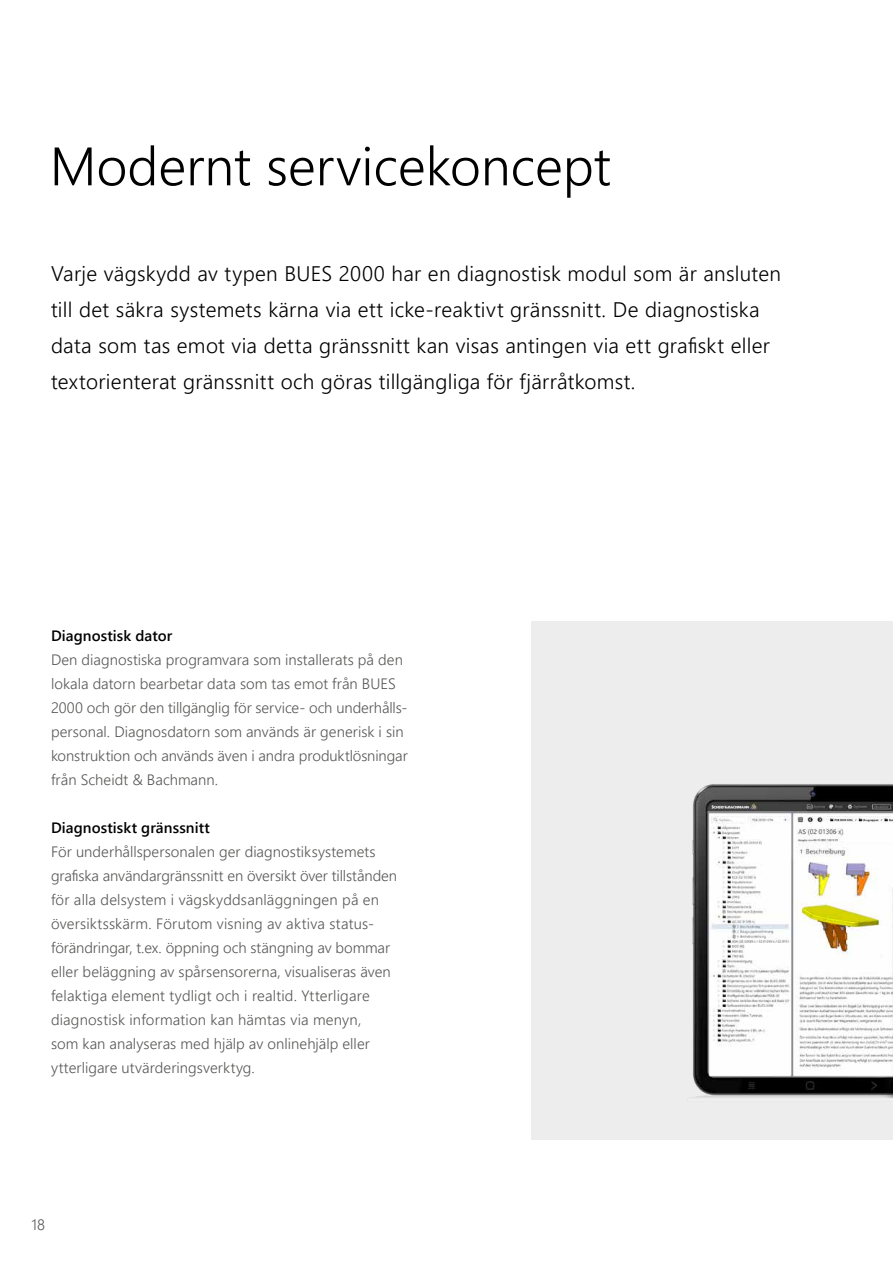
<style>
.page{position:relative;width:893px;height:1263px;background:#fff}
.page>*{position:absolute;margin:0;border:0;box-sizing:border-box;transform-origin:0 0}
.t1{font:300 54px "Segoe UI";color:#000}
.t2{font:300 21px/36px "Segoe UI";letter-spacing:.015em;color:#000}
.t3{font:300 15px/24px "Segoe UI";letter-spacing:.005em;color:#575756}
.t4{font:600 15px "Segoe UI";letter-spacing:.005em;color:#000}
</style>
<div class="page">
<div style="left:531px;top:621px;width:362px;height:519px;background:#ededed"></div>
<img style="left:692px;top:784px;width:201px;height:314px">
<h1 class="t1" style="left:50px;top:115px;width:563px">Modernt servicekoncept</h1>
<p class="t2" style="left:51px;top:254px;width:732px">Varje vägskydd av typen BUES 2000 har en diagnostisk modul som är ansluten till det säkra systemets kärna via ett icke-reaktivt gränssnitt. De diagnostiska data som tas emot via detta gränssnitt kan visas antingen via ett grafiskt eller textorienterat gränssnitt och göras tillgängliga för fjärråtkomst.</p>
<p class="t4" style="left:51px;top:622px;width:123px">Diagnostisk dator</p>
<p class="t3" style="left:51px;top:647px;width:358px">Den diagnostiska programvara som installerats på den lokala datorn bearbetar data som tas emot från BUES 2000 och gör den tillgänglig för service- och underhålls&shy;personal. Diagnosdatorn som används är generisk i sin konstruktion och används även i andra produktlösningar från Scheidt &amp; Bachmann.</p>
<p class="t4" style="left:51px;top:814px;width:160px">Diagnostiskt gränssnitt</p>
<p class="t3" style="left:51px;top:839px;width:348px">För underhållspersonalen ger diagnostiksystemets grafiska användargränssnitt en översikt över tillstånden för alla delsystem i vägskyddsanläggningen på en översiktsskärm. Förutom visning av aktiva status&shy;förändringar, t.ex. öppning och stängning av bommar eller beläggning av spårsensorerna, visualiseras även felaktiga element tydligt och i realtid. Ytterligare diagnostisk information kan hämtas via menyn,<br>som kan analyseras med hjälp av onlinehjälp eller ytterligare utvärderingsverktyg.</p>
<p class="t3" style="left:32px;top:1211px;width:15px">18</p>
</div>
